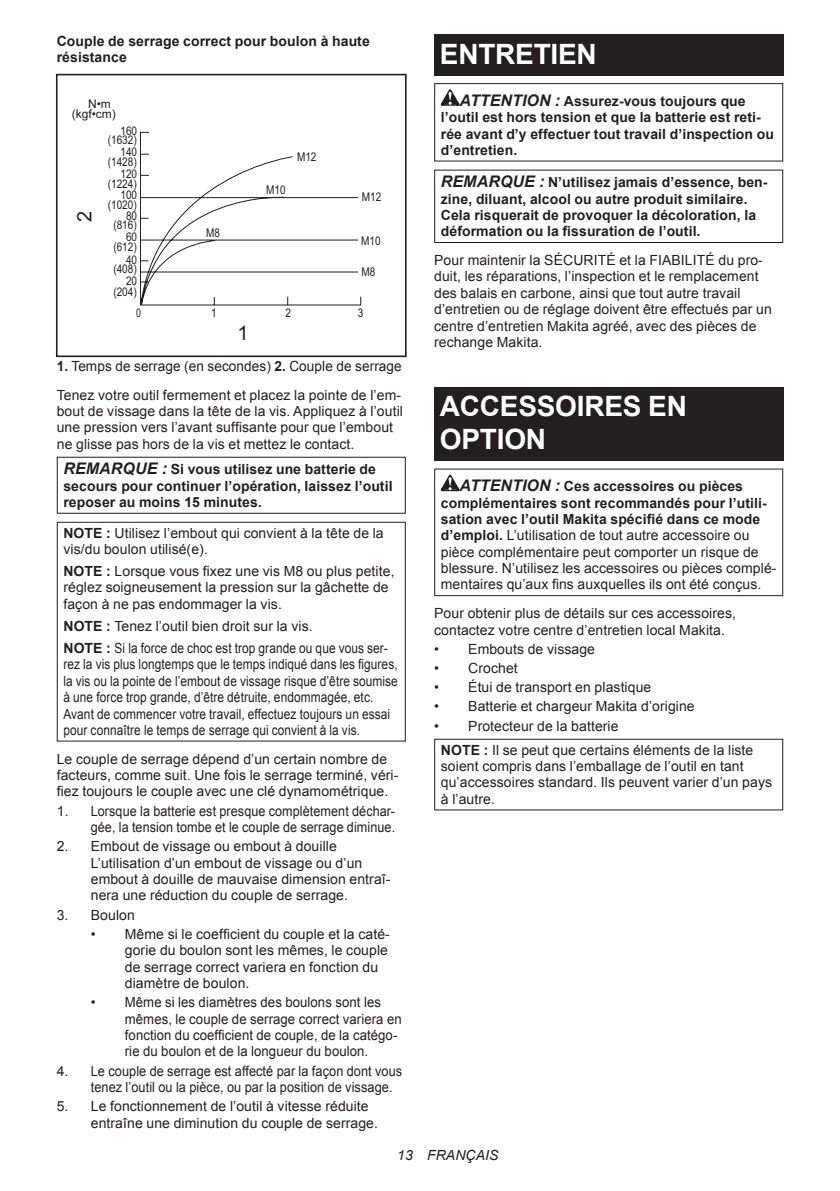
<style>
.page{position:relative;width:840px;height:1191px;background:#fff}
.page>*{position:absolute;margin:0;border:0;box-sizing:border-box;transform-origin:0 0}
.t1{font:700 28px/32.8px "Arial";letter-spacing:-.01em;color:#fff}
.t2{font:20px "Arial";color:#231f20}
.t3{font:14px/16.4px "Arial";letter-spacing:.005em;color:#231f20}
.t4{font:700 14px/16.4px "Arial";letter-spacing:.005em;color:#231f20}
.t5{font:14px/16.4px "Arial";letter-spacing:.005em;color:#231f20;scale:.85 1}
.t6{font:italic 14px "Arial";letter-spacing:.005em;color:#231f20}
.t7{font:12px/10.4px "Arial";color:#231f20;text-align:right;scale:.83 1}
.t8{font:12px/10px "Arial";color:#231f20}
.t9{font:12px "Arial";color:#231f20;scale:.73 1}
.s1{font-weight:700}
.s2{font-style:italic;font-size:16px}
.s3{font-weight:700;font-style:italic;font-size:16px}
</style>
<div class="page">
<svg style="left:140px;top:131px;width:222px;height:175px"></svg>
<div style="left:56px;top:74px;width:350px;height:283px;border:2px solid #231f20"></div>
<div style="left:57px;top:457px;width:348px;height:57px;border:1px solid #231f20"></div>
<div style="left:57px;top:522px;width:348px;height:219px;border:1px solid #231f20"></div>
<div style="left:434px;top:34px;width:348px;height:41px;background:#231f20"></div>
<svg style="left:440px;top:89px;width:19px;height:17px"></svg>
<div style="left:434px;top:83px;width:348px;height:79px;border:1px solid #231f20"></div>
<div style="left:434px;top:170px;width:348px;height:73px;border:1px solid #231f20"></div>
<div style="left:434px;top:387px;width:348px;height:73px;background:#231f20"></div>
<svg style="left:440px;top:475px;width:19px;height:16px"></svg>
<div style="left:434px;top:468px;width:348px;height:128px;border:1px solid #231f20"></div>
<div style="left:434px;top:738px;width:348px;height:72px;border:1px solid #231f20"></div>
<p class="t4" style="left:57px;top:33px;width:314px">Couple de serrage correct pour boulon à haute résistance</p>
<p class="t8" style="left:72px;top:99px;width:46px;text-indent:16px">N•m (kgf•cm)</p>
<h2 class="t2" style="left:71px;top:222px;width:13px;rotate:-90deg">2</h2>
<p class="t7" style="left:108px;top:126px;width:37px;line-height:8.8px">160 (1632)</p>
<p class="t7" style="left:108px;top:147px;width:37px;line-height:9.6px">140 (1428)</p>
<p class="t7" style="left:108px;top:169px;width:37px;line-height:9.8px">120 (1224)</p>
<p class="t7" style="left:108px;top:190px;width:37px">100 (1020)<br>80</p>
<p class="t7" style="left:113px;top:219px;width:30px;line-height:12.2px">(816)<br>60</p>
<p class="t7" style="left:113px;top:240px;width:30px;line-height:13px">(612)<br>40</p>
<p class="t7" style="left:113px;top:263px;width:30px;line-height:12.4px">(408)<br>20</p>
<p class="t7" style="left:113px;top:286px;width:30px">(204)</p>
<p class="t7" style="left:206px;top:228px;width:18px">M8</p>
<p class="t7" style="left:266px;top:184px;width:25px">M10</p>
<p class="t7" style="left:297px;top:151px;width:25px">M12</p>
<p class="t7" style="left:361px;top:192px;width:25px">M12</p>
<p class="t7" style="left:361px;top:236px;width:25px">M10</p>
<p class="t7" style="left:361px;top:267px;width:18px">M8</p>
<p class="t9" style="left:136px;top:304px;width:8px">0</p>
<p class="t7" style="left:211px;top:307px;width:8px">1</p>
<p class="t7" style="left:285px;top:307px;width:8px">2</p>
<p class="t7" style="left:357px;top:307px;width:8px">3</p>
<h2 class="t2" style="left:237px;top:320px;width:13px">1</h2>
<p class="t3" style="left:57px;top:351px;width:346px;line-height:28.8px"><span class="s1">1.</span> Temps de serrage (en secondes) <span class="s1">2.</span> Couple de serrage<br>Tenez votre outil fermement et placez la pointe de l’em-</p>
<p class="t3" style="left:57px;top:403px;width:347px">bout de vissage dans la tête de la vis. Appliquez à l’outil une pression vers l’avant suffisante pour que l’embout ne glisse pas hors de la vis et mettez le contact.</p>
<p class="t4" style="left:63px;top:461px;width:330px"><span class="s2">REMARQUE :</span> Si vous utilisez une batterie de secours pour continuer l’opération, laissez l’outil reposer au moins 15 minutes.</p>
<p class="t3" style="left:63px;top:524px;width:321px"><span class="s1">NOTE :</span> Utilisez l’embout qui convient à la tête de la vis/du boulon utilisé(e).</p>
<p class="t3" style="left:63px;top:563px;width:332px"><span class="s1">NOTE :</span> Lorsque vous fixez une vis M8 ou plus petite, réglez soigneusement la pression sur la gâchette de façon à ne pas endommager la vis.</p>
<p class="t3" style="left:63px;top:615px;width:325px;line-height:22px"><span class="s1">NOTE :</span> Tenez l’outil bien droit sur la vis.<br><span class="s1">NOTE :</span> Si la force de choc est trop grande ou que vous ser-</p>
<p class="t5" style="left:63px;top:656px;width:395px">rez la vis plus longtemps que le temps indiqué dans les figures, la vis ou la pointe de l’embout de vissage risque d’être soumise à une force trop grande, d’être détruite, endommagée, etc.<br>Avant de commencer votre travail, effectuez toujours un essai pour connaître le temps de serrage qui convient à la vis.</p>
<p class="t3" style="left:57px;top:750px;width:343px">Le couple de serrage dépend d’un certain nombre de facteurs, comme suit. Une fois le serrage terminé, véri&shy;fiez toujours le couple avec une clé dynamométrique.</p>
<p class="t3" style="left:57px;top:802px;width:340px;text-align:right">1. Lorsque la batterie est presque complètement déchar&shy;gée, la tension tombe et le couple de serrage diminue.</p>
<p class="t3" style="left:91px;top:838px;width:301px;text-indent:-34px">2. Embout de vissage ou embout à douille L’utilisation d’un embout de vissage ou d’un embout à douille de mauvaise dimension entraî&shy;nera une réduction du couple de serrage.</p>
<p class="t3" style="left:57px;top:906px;width:80px">3. Boulon</p>
<p class="t3" style="left:125px;top:926px;width:266px;text-indent:-34px">• Même si le coefficient du couple et la caté&shy;gorie du boulon sont les mêmes, le couple de serrage correct variera en fonction du diamètre de boulon.</p>
<p class="t3" style="left:125px;top:994px;width:278px;text-indent:-34px">• Même si les diamètres des boulons sont les mêmes, le couple de serrage correct variera en fonction du coefficient de couple, de la catégo&shy;rie du boulon et de la longueur du boulon.</p>
<p class="t3" style="left:91px;top:1062px;width:313px;text-indent:-34px">4. Le couple de serrage est affecté par la façon dont vous tenez l’outil ou la pièce, ou par la position de vissage.</p>
<p class="t3" style="left:91px;top:1098px;width:288px;text-indent:-34px">5. Le fonctionnement de l’outil à vitesse réduite entraîne une diminution du couple de serrage.</p>
<h1 class="t1" style="left:439px;top:38px;width:158px">ENTRETIEN</h1>
<p class="t4" style="left:440px;top:93px;width:334px;text-indent:19px"><span class="s2">ATTENTION :</span> Assurez-vous toujours que l’outil est hors tension et que la batterie est reti&shy;rée avant d’y effectuer tout travail d’inspection ou d’entretien.</p>
<p class="t4" style="left:440px;top:174px;width:328px"><span class="s2">REMARQUE :</span> N’utilisez jamais d’essence, ben&shy;zine, diluant, alcool ou autre produit similaire.<br>Cela risquerait de provoquer la décoloration, la déformation ou la fissuration de l’outil.</p>
<p class="t3" style="left:434px;top:252px;width:339px">Pour maintenir la SÉCURITÉ et la FIABILITÉ du pro&shy;duit, les réparations, l’inspection et le remplacement des balais en carbone, ainsi que tout autre travail d’entretien ou de réglage doivent être effectués par un centre d’entretien Makita agréé, avec des pièces de rechange Makita.</p>
<h1 class="t1" style="left:439px;top:391px;width:248px">ACCESSOIRES EN<br>OPTION</h1>
<p class="t3" style="left:440px;top:478px;width:337px;text-indent:19px"><span class="s3">ATTENTION :</span> <span class="s1">Ces accessoires ou pièces complémentaires sont recommandés pour l’utili&shy;sation avec l’outil Makita spécifié dans ce mode d’emploi.</span> L’utilisation de tout autre accessoire ou pièce complémentaire peut comporter un risque de blessure. N’utilisez les accessoires ou pièces complé&shy;mentaires qu’aux fins auxquelles ils ont été conçus.</p>
<p class="t3" style="left:434px;top:605px;width:303px">Pour obtenir plus de détails sur ces accessoires, contactez votre centre d’entretien local Makita.</p>
<p class="t3" style="left:434px;top:641px;width:162px">• Embouts de vissage</p>
<p class="t3" style="left:434px;top:660px;width:85px">• Crochet</p>
<p class="t3" style="left:434px;top:679px;width:218px">• Étui de transport en plastique</p>
<p class="t3" style="left:434px;top:698px;width:262px">• Batterie et chargeur Makita d’origine</p>
<p class="t3" style="left:440px;top:714px;width:314px;line-height:23.8px;text-indent:-7px">• Protecteur de la batterie<br><span class="s1">NOTE :</span> Il se peut que certains éléments de la liste</p>
<p class="t3" style="left:440px;top:758px;width:332px">soient compris dans l’emballage de l’outil en tant qu’accessoires standard. Ils peuvent varier d’un pays à l’autre.</p>
<p class="t6" style="left:397px;top:1146px;width:103px">13 FRANÇAIS</p>
</div>
